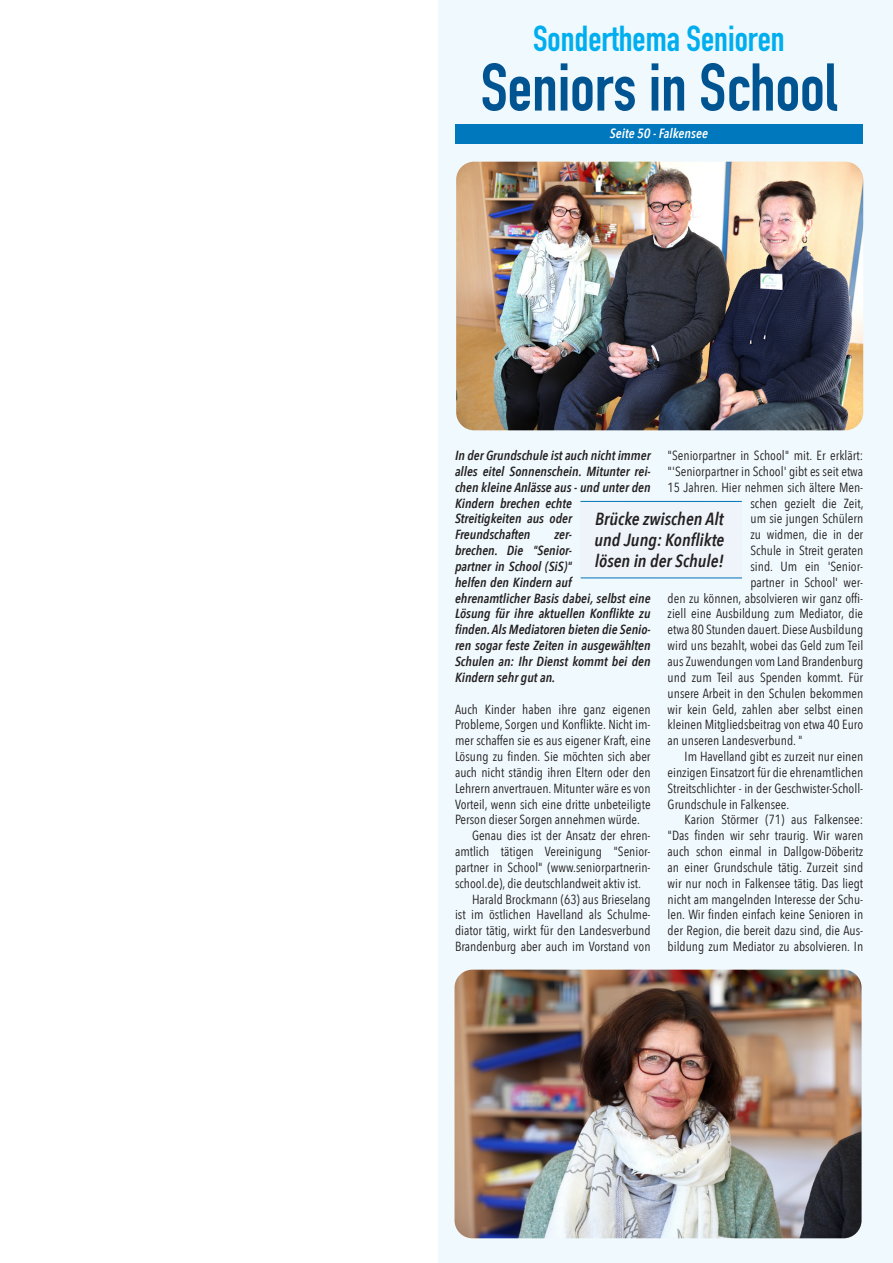
<style>
.page{position:relative;width:893px;height:1263px;background:#fff}
.page>*{position:absolute;margin:0;border:0;box-sizing:border-box;transform-origin:0 0}
.t1{font:700 66.3px "DIN Condensed";color:#005491}
.t2{font:700 35.55px "DIN Condensed";color:#00aeef}
.t3{font:italic 600 17.55px/21px "Avenir Next Condensed";color:#231f20;text-align:justify}
.t4{font:italic 600 13.35px "Avenir Next Condensed";color:#fff}
.t5{font:13.2px/15.9px "Avenir Next Condensed";color:#231f20;text-align:justify}
.t6{font:italic 600 13.2px/15.9px "Avenir Next Condensed";color:#231f20}
</style>
<div class="page">
<div style="left:439px;top:0;width:454px;height:1263px;background:#f0f9fd"></div>
<div style="left:580px;top:502px;width:162px;height:76px;background:#eef4fa"></div>
<hr style="left:580px;top:501px;width:162px;height:1px;background:#0072b4">
<hr style="left:581px;top:577px;width:161px;height:1px;background:#0072b4">
<div style="left:455px;top:124px;width:408px;height:20px;background:#0078be"></div>
<img style="left:456px;top:162px;width:407px;height:268px">
<img style="left:454px;top:970px;width:408px;height:268px">
<p class="t2" style="left:533px;top:14px;width:253px">Sonderthema Senioren</p>
<p class="t1" style="left:481px;top:43px;width:358px">Seniors in School</p>
<p class="t4" style="left:610px;top:125px;width:100px">Seite 50 - Falkensee</p>
<p class="t5" style="left:668px;top:447px;width:197px">"Seniorpartner in School" mit. Er erklärt:</p>
<p class="t5" style="left:668px;top:463px;width:197px">"'Seniorpartner in School' gibt es seit etwa</p>
<p class="t5" style="left:668px;top:478px;width:197px">15 Jahren. Hier nehmen sich ältere Men-</p>
<p class="t5" style="left:750px;top:494px;width:115px">schen gezielt die Zeit,</p>
<p class="t5" style="left:750px;top:510px;width:114px">um sie jungen Schülern</p>
<p class="t5" style="left:750px;top:526px;width:114px">zu widmen, die in der</p>
<p class="t5" style="left:750px;top:542px;width:114px">Schule in Streit geraten</p>
<p class="t5" style="left:750px;top:558px;width:114px">sind. Um ein 'Senior-</p>
<p class="t5" style="left:750px;top:574px;width:114px">partner in School' wer-</p>
<p class="t5" style="left:668px;top:589px;width:197px">den zu können, absolvieren wir ganz offi-</p>
<p class="t5" style="left:668px;top:605px;width:197px">ziell eine Ausbildung zum Mediator, die</p>
<p class="t5" style="left:668px;top:621px;width:197px">etwa 80 Stunden dauert. Diese Ausbildung</p>
<p class="t5" style="left:668px;top:637px;width:197px">wird uns bezahlt, wobei das Geld zum Teil</p>
<p class="t5" style="left:668px;top:653px;width:197px">aus Zuwendungen vom Land Brandenburg</p>
<p class="t5" style="left:668px;top:669px;width:197px">und zum Teil aus Spenden kommt. Für</p>
<p class="t5" style="left:668px;top:684px;width:197px">unsere Arbeit in den Schulen bekommen</p>
<p class="t5" style="left:668px;top:700px;width:197px">wir kein Geld, zahlen aber selbst einen</p>
<p class="t5" style="left:668px;top:716px;width:197px">kleinen Mitgliedsbeitrag von etwa 40 Euro</p>
<p class="t5" style="left:668px;top:732px;width:137px">an unseren Landesverbund. "</p>
<p class="t5" style="left:668px;top:748px;width:197px;text-indent:17px">Im Havelland gibt es zurzeit nur einen einzigen Einsatzort für die ehrenamtlichen Streitschlichter - in der Geschwister-Scholl-Grundschule in Falkensee.</p>
<p class="t5" style="left:668px;top:811px;width:197px;text-indent:17px">Karion Störmer (71) aus Falkensee: "Das finden wir sehr traurig. Wir waren auch schon einmal in Dallgow-Döberitz an einer Grundschule tätig. Zurzeit sind wir nur noch in Falkensee tätig. Das liegt nicht am mangelnden Interesse der Schu&shy;len. Wir finden einfach keine Senioren in der Region, die bereit dazu sind, die Aus&shy;bildung zum Mediator zu absolvieren. In</p>
<p class="t6" style="left:455px;top:447px;width:197px">In der Grundschule ist auch nicht immer alles eitel Sonnenschein. Mitunter rei&shy;chen kleine Anlässe aus - und unter den<br>Kindern brechen echte<br>Streitigkeiten aus oder<br>Freundschaften</p>
<p class="t3" style="left:594px;top:508px;width:131px">Brücke zwischen Alt und Jung: Konflikte lösen in der Schule!</p>
<p class="t6" style="left:455px;top:527px;width:197px;text-indent:100px">zer-<br>brechen. Die "Senior-<br>partner in School (SiS)"<br>helfen den Kindern auf<br>ehrenamtlicher Basis dabei, selbst eine<br>Lösung für ihre aktuellen Konflikte zu finden. Als Mediatoren bieten die Senio&shy;ren sogar feste Zeiten in ausgewählten<br>Schulen an: Ihr Dienst kommt bei den<br>Kindern sehr gut an.</p>
<p class="t5" style="left:455px;top:700px;width:197px">Auch Kinder haben ihre ganz eigenen Probleme, Sorgen und Konflikte. Nicht im&shy;mer schaffen sie es aus eigener Kraft, eine Lösung zu finden. Sie möchten sich aber auch nicht ständig ihren Eltern oder den Lehrern anvertrauen. Mitunter wäre es von Vorteil, wenn sich eine dritte unbeteiligte Person dieser Sorgen annehmen würde.</p>
<p class="t5" style="left:455px;top:827px;width:197px;text-indent:17px">Genau dies ist der Ansatz der ehren&shy;amtlich tätigen Vereinigung "Senior&shy;partner in School" (www.seniorpartnerin&shy;school.de), die deutschlandweit aktiv ist.</p>
<p class="t5" style="left:455px;top:890px;width:197px;text-indent:17px">Harald Brockmann (63) aus Brieselang ist im östlichen Havelland als Schulme&shy;diator tätig, wirkt für den Landesverbund Brandenburg aber auch im Vorstand von</p>
</div>
